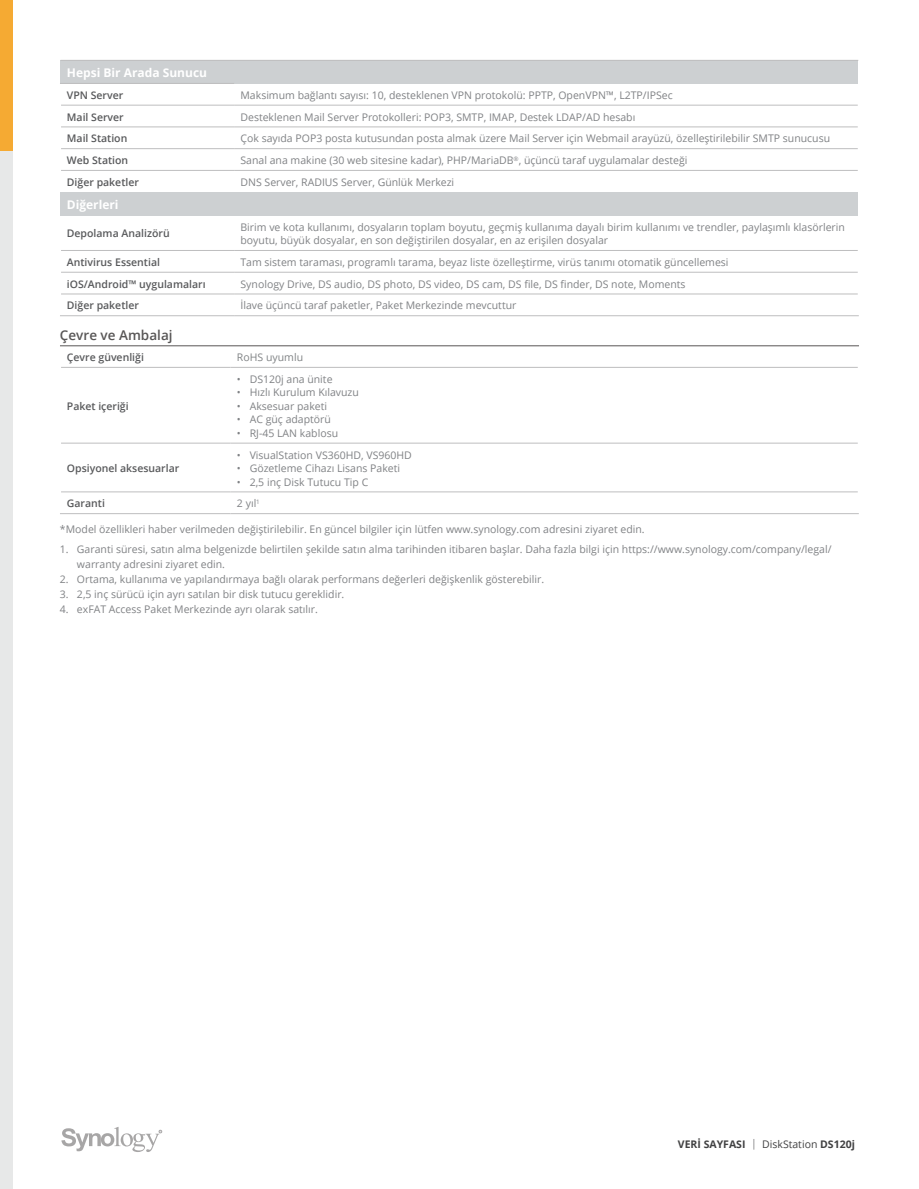
<style>
.page{position:relative;width:919px;height:1189px;background:#fff}
.page>*{position:absolute;margin:0;border:0;box-sizing:border-box;transform-origin:0 0}
.Spec_Table_H1{font:600 13.5px "Open Sans";color:#585656}
.Spec_Table_H3{font:700 12px "Open Sans";color:#fff}
.Spec_Table_Content{font:10.5px/13.5px "Open Sans";color:#808285}
.Spec_Table_H2{font:600 10.5px "Open Sans";color:#58595b}
.Spec_Note{font:10.5px "Open Sans";color:#808285}
.t1{font:700 10.5px "Open Sans";color:#414142}
.Copyright_Body{font:10.5px "Open Sans";color:#818486}
.s1{font-weight:300}
.s2{font-weight:400}
</style>
<div class="page">
<div style="left:0;top:151px;width:13px;height:1037px;background:#e7e8e8"></div>
<div style="left:0;top:0;width:13px;height:151px;background:#f5aa33"></div>
<svg style="left:61px;top:1127px;width:101px;height:25px"></svg>
<hr style="left:60px;top:346px;width:799px;height:1px;background:#585656">
<div style="left:61px;top:60px;width:797px;height:23px;background:#cdd0d2"></div>
<div style="left:61px;top:192px;width:797px;height:23px;background:#cdd0d2"></div>
<hr style="left:60px;top:83px;width:174px;height:1px;background:#bebebf">
<hr style="left:61px;top:105px;width:173px;height:1px;background:#bebebf">
<hr style="left:234px;top:105px;width:624px;height:1px;background:#bebebf">
<hr style="left:61px;top:127px;width:173px;height:1px;background:#bebebf">
<hr style="left:234px;top:127px;width:624px;height:1px;background:#bebebf">
<hr style="left:61px;top:148px;width:173px;height:1px;background:#bebebf">
<hr style="left:234px;top:148px;width:624px;height:1px;background:#bebebf">
<hr style="left:61px;top:170px;width:173px;height:1px;background:#bebebf">
<hr style="left:234px;top:170px;width:624px;height:1px;background:#bebebf">
<hr style="left:61px;top:294px;width:173px;height:1px;background:#bebebf">
<hr style="left:234px;top:294px;width:624px;height:1px;background:#bebebf">
<hr style="left:60px;top:315px;width:174px;height:1px;background:#bebebf">
<hr style="left:234px;top:315px;width:625px;height:1px;background:#bebebf">
<hr style="left:61px;top:250px;width:173px;height:1px;background:#bebebf">
<hr style="left:234px;top:250px;width:624px;height:1px;background:#bebebf">
<hr style="left:61px;top:272px;width:173px;height:1px;background:#bebebf">
<hr style="left:234px;top:272px;width:624px;height:1px;background:#bebebf">
<hr style="left:61px;top:60px;width:173px;height:1px;background:#bebebf">
<hr style="left:234px;top:60px;width:624px;height:1px;background:#bebebf">
<hr style="left:61px;top:367px;width:170px;height:1px;background:#bebebf">
<hr style="left:231px;top:367px;width:627px;height:1px;background:#bebebf">
<hr style="left:61px;top:443px;width:170px;height:1px;background:#bebebf">
<hr style="left:231px;top:443px;width:627px;height:1px;background:#bebebf">
<hr style="left:61px;top:491px;width:170px;height:1px;background:#bebebf">
<hr style="left:231px;top:491px;width:627px;height:1px;background:#bebebf">
<hr style="left:231px;top:513px;width:628px;height:1px;background:#bebebf">
<hr style="left:60px;top:513px;width:171px;height:1px;background:#bebebf">
<p class="Spec_Table_H3" style="left:67px;top:64px;width:142px">Hepsi Bir Arada Sunucu</p>
<p class="Spec_Table_H2" style="left:67px;top:88px;width:58px">VPN Server</p>
<p class="Spec_Table_Content" style="left:240px;top:88px;width:434px">Maksimum bağlantı sayısı: 10, desteklenen VPN protokolü: PPTP, OpenVPN™, L2TP/IPSec</p>
<p class="Spec_Table_H2" style="left:67px;top:110px;width:58px">Mail Server</p>
<p class="Spec_Table_Content" style="left:240px;top:110px;width:396px">Desteklenen Mail Server Protokolleri: POP3, SMTP, IMAP, Destek LDAP/AD hesabı</p>
<p class="Spec_Table_H2" style="left:67px;top:131px;width:62px">Mail Station</p>
<p class="Spec_Table_Content" style="left:240px;top:131px;width:591px">Çok sayıda POP3 posta kutusundan posta almak üzere Mail Server için Webmail arayüzü, özelleştirilebilir SMTP sunucusu</p>
<p class="Spec_Table_H2" style="left:67px;top:153px;width:63px">Web Station</p>
<p class="Spec_Table_Content" style="left:240px;top:153px;width:448px">Sanal ana makine (30 web sitesine kadar), PHP/MariaDB<sup>®</sup>, üçüncü taraf uygulamalar desteği</p>
<p class="Spec_Table_H2" style="left:67px;top:175px;width:74px">Diğer paketler</p>
<p class="Spec_Table_Content" style="left:240px;top:175px;width:215px">DNS Server, RADIUS Server, Günlük Merkezi</p>
<p class="Spec_Table_H3" style="left:67px;top:196px;width:53px">Diğerleri</p>
<p class="Spec_Table_H2" style="left:67px;top:226px;width:104px">Depolama Analizörü</p>
<p class="Spec_Table_Content" style="left:240px;top:220px;width:606px">Birim ve kota kullanımı, dosyaların toplam boyutu, geçmiş kullanıma dayalı birim kullanımı ve trendler, paylaşımlı klasörlerin boyutu, büyük dosyalar, en son değiştirilen dosyalar, en az erişilen dosyalar</p>
<p class="Spec_Table_H2" style="left:67px;top:255px;width:95px">Antivirus Essential</p>
<p class="Spec_Table_Content" style="left:240px;top:255px;width:490px">Tam sistem taraması, programlı tarama, beyaz liste özelleştirme, virüs tanımı otomatik güncellemesi</p>
<p class="Spec_Table_H2" style="left:67px;top:277px;width:140px">iOS/Android™ uygulamaları</p>
<p class="Spec_Table_Content" style="left:240px;top:277px;width:447px">Synology Drive, DS audio, DS photo, DS video, DS cam, DS file, DS finder, DS note, Moments</p>
<p class="Spec_Table_H2" style="left:67px;top:298px;width:74px">Diğer paketler</p>
<p class="Spec_Table_Content" style="left:240px;top:299px;width:277px">İlave üçüncü taraf paketler, Paket Merkezinde mevcuttur</p>
<p class="Spec_Table_H1" style="left:60px;top:326px;width:114px">Çevre ve Ambalaj</p>
<p class="Spec_Table_H2" style="left:67px;top:350px;width:79px">Çevre güvenliği</p>
<p class="Copyright_Body" style="left:237px;top:350px;width:68px">RoHS uyumlu</p>
<p class="Spec_Table_H2" style="left:67px;top:399px;width:63px">Paket içeriği</p>
<p class="Spec_Table_Content" style="left:237px;top:372px;width:97px">• DS120j ana ünite</p>
<p class="Spec_Table_Content" style="left:237px;top:385px;width:124px">• Hızlı Kurulum Kılavuzu</p>
<p class="Spec_Table_Content" style="left:237px;top:399px;width:92px">• Aksesuar paketi</p>
<p class="Spec_Table_Content" style="left:237px;top:412px;width:96px">• AC güç adaptörü</p>
<p class="Spec_Table_Content" style="left:237px;top:426px;width:103px">• RJ-45 LAN kablosu</p>
<p class="Spec_Table_H2" style="left:67px;top:461px;width:114px">Opsiyonel aksesuarlar</p>
<p class="Spec_Table_Content" style="left:237px;top:448px;width:176px">• VisualStation VS360HD, VS960HD</p>
<p class="Spec_Table_Content" style="left:237px;top:461px;width:165px">• Gözetleme Cihazı Lisans Paketi</p>
<p class="Spec_Table_Content" style="left:237px;top:475px;width:133px">• 2,5 inç Disk Tutucu Tip C</p>
<p class="Spec_Table_H2" style="left:67px;top:496px;width:40px">Garanti</p>
<p class="Spec_Table_Content" style="left:237px;top:496px;width:24px">2 yıl<sup>1</sup></p>
<p class="Spec_Note" style="left:60px;top:522px;width:586px">*Model özellikleri haber verilmeden değiştirilebilir. En güncel bilgiler için lütfen www.synology.com adresini ziyaret edin.</p>
<p class="Spec_Table_Content" style="left:77px;top:541px;width:756px;line-height:15px;text-indent:-17px">1. Garanti süresi, satın alma belgenizde belirtilen şekilde satın alma tarihinden itibaren başlar. Daha fazla bilgi için https://www.synology.com/company/legal/ warranty adresini ziyaret edin.</p>
<p class="Spec_Table_Content" style="left:60px;top:572px;width:486px">2. Ortama, kullanıma ve yapılandırmaya bağlı olarak performans değerleri değişkenlik gösterebilir.</p>
<p class="Spec_Table_Content" style="left:60px;top:587px;width:286px">3. 2,5 inç sürücü için ayrı satılan bir disk tutucu gereklidir.</p>
<p class="Spec_Table_Content" style="left:60px;top:602px;width:260px">4. exFAT Access Paket Merkezinde ayrı olarak satılır.</p>
<p class="t1" style="left:678px;top:1137px;width:179px">VERİ SAYFASI <span class="s1">|</span> <span class="s2">DiskStation</span> DS120j</p>
</div>
